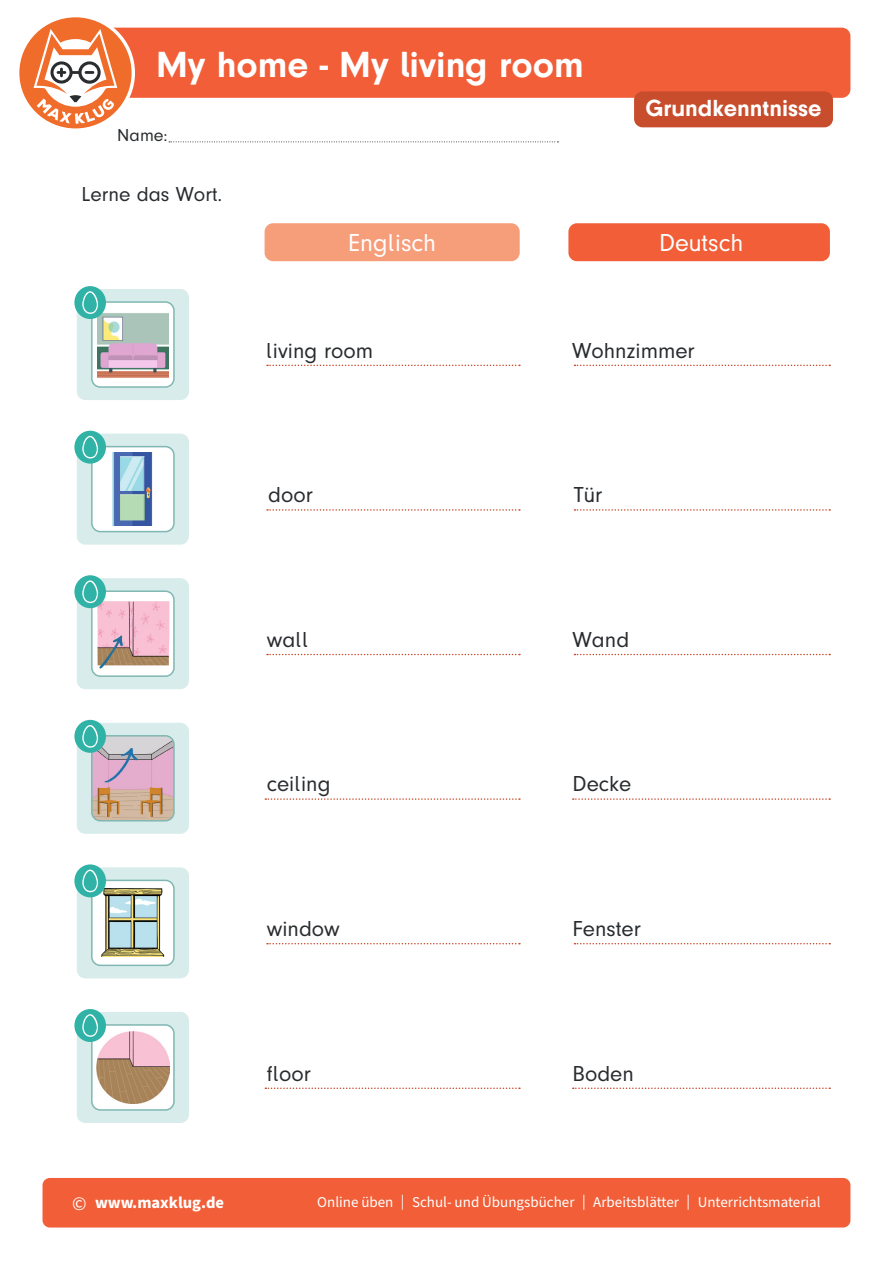
<style>
.page{position:relative;width:893px;height:1263px;background:#fff}
.page>*{position:absolute;margin:0;border:0;box-sizing:border-box;transform-origin:0 0}
.t1{font:700 37.5px "Mk Druckschrift N";color:#fff}
.t2{font:25.5px "Mk Druckschrift N";color:#fff}
.t3{font:700 24px "Mk Druckschrift N";color:#fff}
.t4{font:22.5px "Mk Druckschrift N";color:#292c2f}
.t5{font:21px "Mk Druckschrift N";color:#292c2f}
.t6{font:18px "Mk Druckschrift N";color:#292c2f}
.t7{font:700 16.5px "Source Sans Pro";color:#fff}
.t8{font:15px "Source Sans Pro";color:#fff}
.s1{font-weight:400;font-size:19.5px}
</style>
<div class="page">
<div style="left:75px;top:28px;width:775px;height:70px;background:#f15e37;border-radius:9px"></div>
<svg style="left:169px;top:141px;width:389px;height:1px"></svg>
<svg style="left:19px;top:17px;width:116px;height:112px"></svg>
<div style="left:634px;top:91px;width:199px;height:36px;background:#c74d2c;border-radius:9px"></div>
<div style="left:43px;top:1178px;width:807px;height:49px;background:#f15e37;border-radius:7px"></div>
<div style="left:265px;top:223px;width:255px;height:38px;background:#f69d7a;border-radius:9px"></div>
<div style="left:568px;top:223px;width:262px;height:38px;background:#f15e37;border-radius:9px"></div>
<svg style="left:267px;top:365px;width:253px;height:1px"></svg>
<svg style="left:574px;top:365px;width:256px;height:1px"></svg>
<svg style="left:265px;top:798px;width:255px;height:2px"></svg>
<svg style="left:573px;top:798px;width:257px;height:2px"></svg>
<svg style="left:267px;top:509px;width:253px;height:2px"></svg>
<svg style="left:574px;top:509px;width:256px;height:2px"></svg>
<svg style="left:267px;top:943px;width:253px;height:1px"></svg>
<svg style="left:574px;top:943px;width:256px;height:1px"></svg>
<svg style="left:267px;top:654px;width:253px;height:1px"></svg>
<svg style="left:574px;top:654px;width:256px;height:1px"></svg>
<svg style="left:265px;top:1087px;width:255px;height:2px"></svg>
<svg style="left:573px;top:1087px;width:257px;height:2px"></svg>
<div style="left:77px;top:289px;width:112px;height:111px;background:#d8edeb;border-radius:9px"></div>
<div style="left:77px;top:723px;width:112px;height:111px;background:#d8edeb;border-radius:9px"></div>
<div style="left:77px;top:434px;width:112px;height:111px;background:#d8edeb;border-radius:9px"></div>
<div style="left:77px;top:867px;width:112px;height:111px;background:#d8edeb;border-radius:9px"></div>
<div style="left:77px;top:578px;width:112px;height:111px;background:#d8edeb;border-radius:9px"></div>
<div style="left:77px;top:1012px;width:112px;height:111px;background:#d8edeb;border-radius:9px"></div>
<div style="left:92px;top:302px;width:82px;height:85px;background:#fff;border-radius:9px"></div>
<img style="left:97px;top:309px;width:72px;height:69px">
<div style="left:91px;top:301px;width:84px;height:87px;border:2px solid #80b7b2;border-radius:9px"></div>
<img style="left:92px;top:738px;width:82px;height:83px">
<div style="left:91px;top:735px;width:84px;height:86px;border:2px solid #80b7b2;border-radius:9px"></div>
<div style="left:92px;top:447px;width:82px;height:85px;background:#fff;border-radius:9px"></div>
<img style="left:98px;top:452px;width:55px;height:74px">
<div style="left:91px;top:446px;width:84px;height:86px;border:2px solid #80b7b2;border-radius:9px"></div>
<div style="left:92px;top:880px;width:82px;height:85px;background:#fff;border-radius:9px"></div>
<img style="left:99px;top:889px;width:66px;height:68px">
<div style="left:91px;top:880px;width:84px;height:86px;border:2px solid #80b7b2;border-radius:9px"></div>
<img style="left:94px;top:593px;width:78px;height:81px">
<div style="left:91px;top:590px;width:84px;height:87px;border:2px solid #80b7b2;border-radius:9px"></div>
<div style="left:92px;top:1025px;width:82px;height:85px;background:#fff;border-radius:9px"></div>
<img style="left:97px;top:1031px;width:72px;height:72px">
<div style="left:91px;top:1024px;width:84px;height:87px;border:2px solid #80b7b2;border-radius:9px"></div>
<div style="left:74px;top:431px;width:32px;height:33px;background:#30b3a6;border-radius:50%"></div>
<svg style="left:82px;top:436px;width:16px;height:22px"></svg>
<div style="left:74px;top:286px;width:32px;height:33px;background:#30b3a6;border-radius:50%"></div>
<svg style="left:82px;top:291px;width:16px;height:23px"></svg>
<div style="left:74px;top:575px;width:32px;height:33px;background:#30b3a6;border-radius:50%"></div>
<svg style="left:82px;top:580px;width:16px;height:23px"></svg>
<div style="left:74px;top:720px;width:32px;height:33px;background:#30b3a6;border-radius:50%"></div>
<svg style="left:82px;top:725px;width:16px;height:23px"></svg>
<div style="left:74px;top:864px;width:32px;height:33px;background:#30b3a6;border-radius:50%"></div>
<svg style="left:82px;top:869px;width:16px;height:23px"></svg>
<div style="left:74px;top:1009px;width:32px;height:33px;background:#30b3a6;border-radius:50%"></div>
<svg style="left:82px;top:1014px;width:16px;height:23px"></svg>
<p class="t1" style="left:156px;top:43px;width:429px">My home - My living room</p>
<p class="t6" style="left:117px;top:125px;width:52px">Name:</p>
<p class="t5" style="left:81px;top:183px;width:142px">Lerne das Wort.</p>
<p class="t3" style="left:645px;top:95px;width:178px">Grundkenntnisse</p>
<p class="t2" style="left:348px;top:228px;width:90px">Englisch</p>
<p class="t2" style="left:659px;top:228px;width:86px">Deutsch</p>
<p class="t4" style="left:266px;top:338px;width:108px">living room</p>
<p class="t4" style="left:572px;top:338px;width:124px">Wohnzimmer</p>
<p class="t4" style="left:268px;top:483px;width:46px">door</p>
<p class="t4" style="left:574px;top:483px;width:30px">Tür</p>
<p class="t4" style="left:267px;top:627px;width:43px">wall</p>
<p class="t4" style="left:573px;top:627px;width:58px">Wand</p>
<p class="t4" style="left:267px;top:772px;width:65px">ceiling</p>
<p class="t4" style="left:573px;top:772px;width:60px">Decke</p>
<p class="t4" style="left:267px;top:916px;width:74px">window</p>
<p class="t4" style="left:573px;top:916px;width:70px">Fenster</p>
<p class="t4" style="left:267px;top:1061px;width:46px">floor</p>
<p class="t4" style="left:573px;top:1061px;width:63px">Boden</p>
<p class="t7" style="left:72px;top:1191px;width:153px"><span class="s1">©</span> www.maxklug.de</p>
<p class="t8" style="left:317px;top:1192px;width:505px">Online üben | Schul- und Übungsbücher | Arbeitsblätter | Unterrichtsmaterial</p>
</div>
